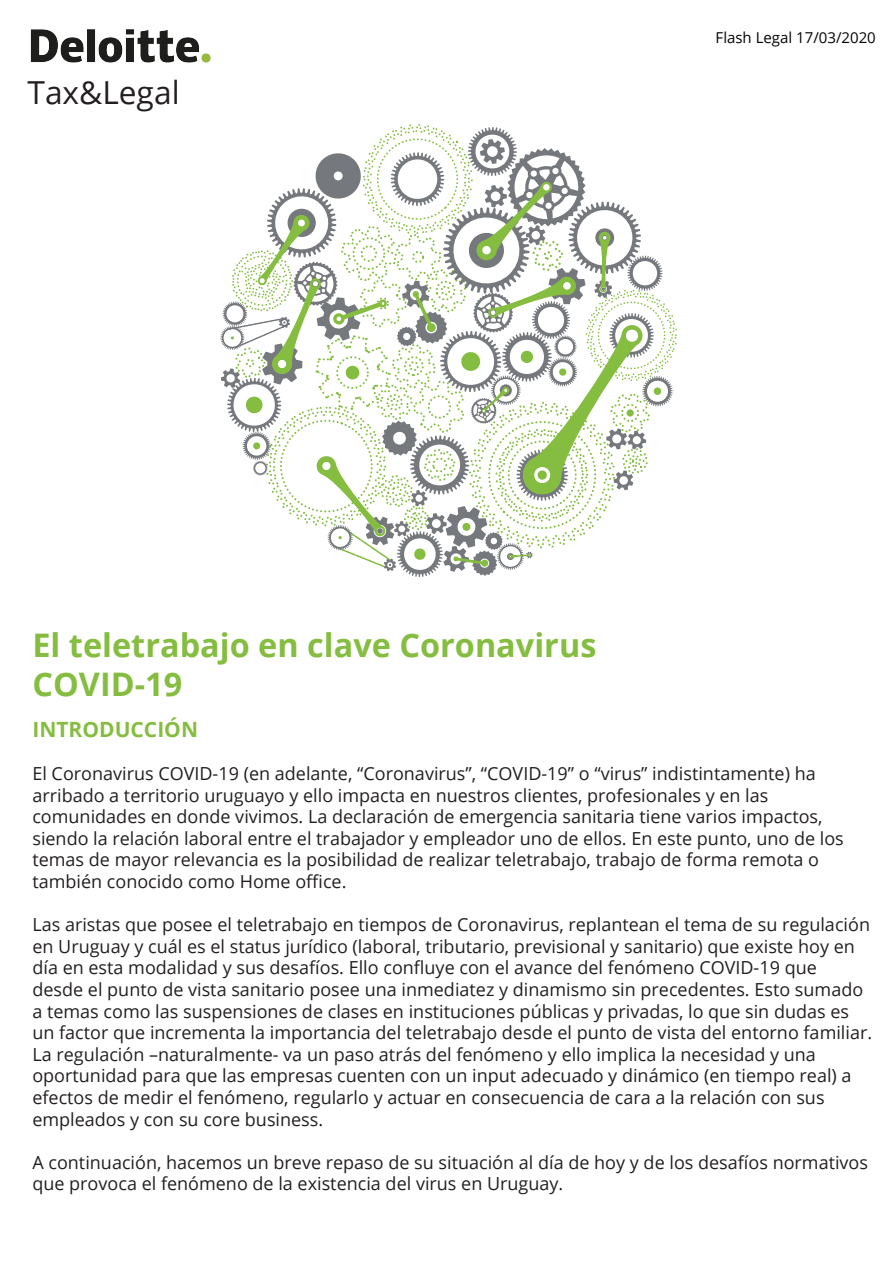
<style>
.page{position:relative;width:893px;height:1263px;background:#fff}
.page>*{position:absolute;margin:0;border:0;box-sizing:border-box;transform-origin:0 0}
.t1{font:700 32.4px/39px "Open Sans";color:#85bd40}
.t2{font:31.65px "Open Sans";color:#231f20}
.t3{font:700 21px "Open Sans";color:#85bd40}
.t4{font:18px/21.6px "Open Sans";color:#231f20}
.t5{font:15px "Open Sans";color:#040503}
</style>
<div class="page">
<svg style="left:220px;top:124px;width:457px;height:453px"></svg>
<img style="left:30px;top:29px;width:181px;height:34px">
<h2 class="t2" style="left:27px;top:71px;width:154px">Tax&amp;Legal</h2>
<p class="t5" style="left:716px;top:28px;width:162px">Flash Legal 17/03/2020</p>
<h1 class="t1" style="left:32px;top:625px;width:565px">El teletrabajo en clave Coronavirus<br>COVID-19</h1>
<p class="t3" style="left:32px;top:714px;width:167px">INTRODUCCIÓN</p>
<p class="t4" style="left:32px;top:762px;width:813px">El Coronavirus COVID-19 (en adelante, “Coronavirus”, “COVID-19” o “virus” indistintamente) ha arribado a territorio uruguayo y ello impacta en nuestros clientes, profesionales y en las comunidades en donde vivimos. La declaración de emergencia sanitaria tiene varios impactos, siendo la relación laboral entre el trabajador y empleador uno de ellos. En este punto, uno de los temas de mayor relevancia es la posibilidad de realizar teletrabajo, trabajo de forma remota o también conocido como Home office.</p>
<p class="t4" style="left:32px;top:913px;width:841px">Las aristas que posee el teletrabajo en tiempos de Coronavirus, replantean el tema de su regulación en Uruguay y cuál es el status jurídico (laboral, tributario, previsional y sanitario) que existe hoy en día en esta modalidad y sus desafíos. Ello confluye con el avance del fenómeno COVID-19 que desde el punto de vista sanitario posee una inmediatez y dinamismo sin precedentes. Esto sumado a temas como las suspensiones de clases en instituciones públicas y privadas, lo que sin dudas es un factor que incrementa la importancia del teletrabajo desde el punto de vista del entorno familiar.<br>La regulación –naturalmente- va un paso atrás del fenómeno y ello implica la necesidad y una oportunidad para que las empresas cuenten con un input adecuado y dinámico (en tiempo real) a efectos de medir el fenómeno, regularlo y actuar en consecuencia de cara a la relación con sus empleados y con su core business.</p>
<p class="t4" style="left:32px;top:1151px;width:837px">A continuación, hacemos un breve repaso de su situación al día de hoy y de los desafíos normativos que provoca el fenómeno de la existencia del virus en Uruguay.</p>
</div>
